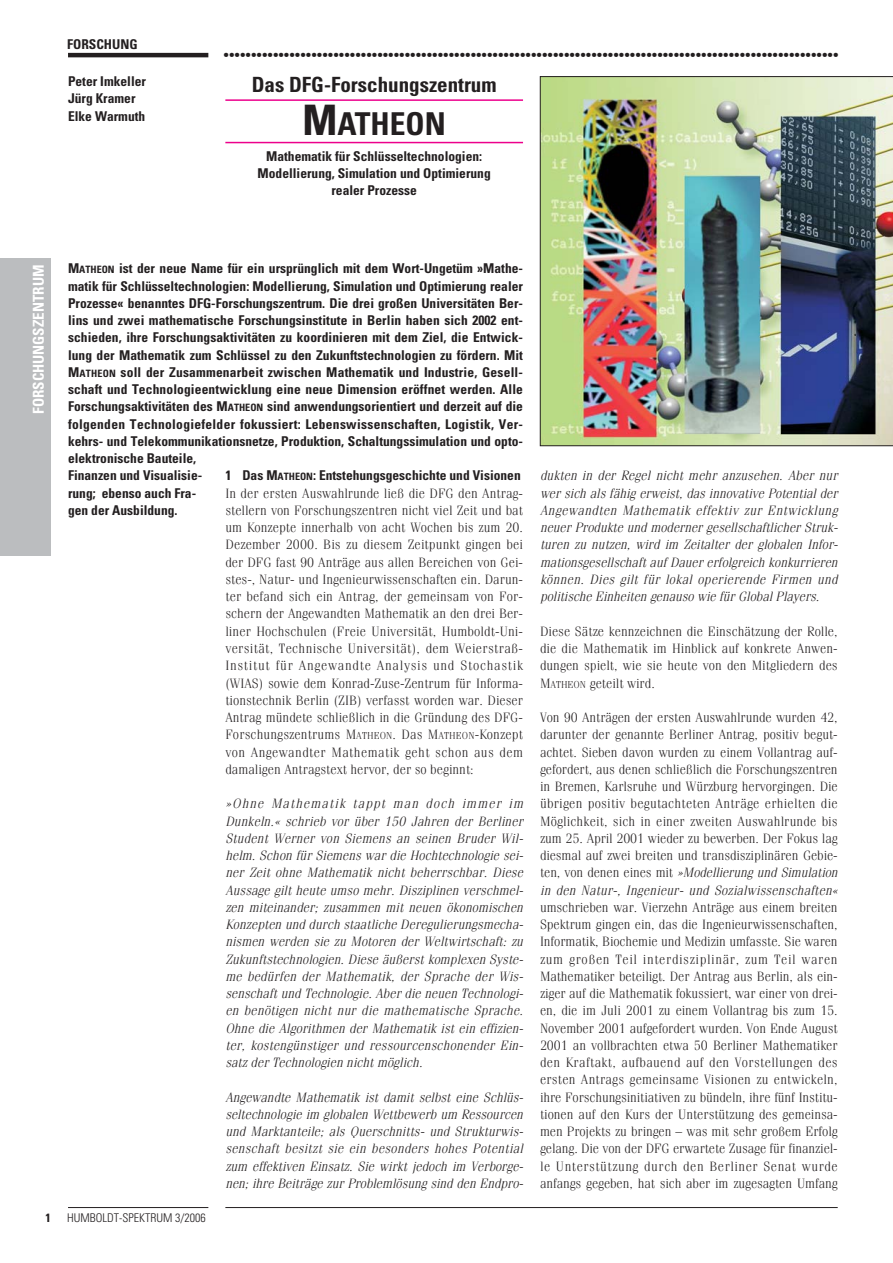
<style>
.page{position:relative;width:893px;height:1263px;background:#fff}
.page>*{position:absolute;margin:0;border:0;box-sizing:border-box;transform-origin:0 0}
.t1{font:700 condensed 31.5px "Univers";color:#231f20}
.t2{font:700 condensed 21px "Univers";color:#231f20}
.t3{font:18px "Bahamas Heavy Plain";color:#231f20}
.t4{font:700 condensed 15px "Univers";color:#fff}
.t5{font:300 13.5px/17.2px "Fenice";letter-spacing:-.01em;color:#231f20;text-align:justify}
.t6{font:italic 300 13.5px/17.2px "Fenice";color:#231f20;text-align:justify}
.t7{font:700 condensed 13.5px/17.2px "Univers";color:#231f20}
.t8{font:300 condensed 12px "Univers";color:#231f20}
.t9{font:700 condensed 12px "Univers";color:#231f20}
.s1{font-size:42px}
.s2{font-size:10.2px}
.s3{font-style:italic}
</style>
<div class="page">
<hr style="left:225px;top:1207px;width:613px;height:1px;background:#231f20">
<hr style="left:68px;top:1207px;width:140px;height:1px;background:#231f20">
<hr style="left:68px;top:53px;width:140px;height:4px;background:#231f20">
<div style="left:0;top:258px;width:51px;height:298px;background:#bbbdbf"></div>
<img style="left:540px;top:76px;width:353px;height:370px">
<hr style="left:225px;top:99px;width:298px;height:2px;background:#ec008c">
<hr style="left:225px;top:142px;width:298px;height:1px;background:#ec008c">
<p class="t7" style="left:67px;top:37px;width:72px">FORSCHUNG</p>
<h3 class="t3" style="left:224px;top:45px;width:616px">................................................................................................................</h3>
<p class="t7" style="left:68px;top:74px;width:79px">Peter Imkeller<br>Jürg Kramer<br>Elke Warmuth</p>
<h2 class="t2" style="left:252px;top:76px;width:246px">Das DFG-Forschungszentrum</h2>
<h1 class="t1" style="left:303px;top:112px;width:145px"><span class="s1">M</span>ATHEON</h1>
<p class="t7" style="left:258px;top:148px;width:235px;text-align:center">Mathematik für Schlüsseltechnologien:<br>Modellierung, Simulation und Optimierung realer Prozesse</p>
<p class="t4" style="left:33px;top:414px;width:151px;rotate:-90deg">FORSCHUNGSZENTRUM</p>
<p class="t9" style="left:46px;top:1213px;width:7px">1</p>
<p class="t7" style="left:68px;top:261px;width:456px;text-align:justify">M<span class="s2">ATHEON</span> ist der neue Name für ein ursprünglich mit dem Wort-Ungetüm »Mathe&shy;matik für Schlüsseltechnologien: Modellierung, Simulation und Optimierung realer Prozesse« benanntes DFG-Forschungszentrum. Die drei großen Universitäten Ber&shy;lins und zwei mathematische Forschungsinstitute in Berlin haben sich 2002 ent&shy;schieden, ihre Forschungsaktivitäten zu koordinieren mit dem Ziel, die Entwick&shy;lung der Mathematik zum Schlüssel zu den Zukunftstechnologien zu fördern. Mit M<span class="s2">ATHEON</span> soll der Zusammenarbeit zwischen Mathematik und Industrie, Gesell&shy;schaft und Technologieentwicklung eine neue Dimension eröffnet werden. Alle Forschungsaktivitäten des M<span class="s2">ATHEON</span> sind anwendungsorientiert und derzeit auf die folgenden Technologiefelder fokussiert: Lebenswissenschaften, Logistik, Ver&shy;kehrs- und Telekommunikationsnetze, Produktion, Schaltungssimulation und opto-</p>
<p class="t7" style="left:68px;top:451px;width:136px">elektronische Bauteile,<br>Finanzen und Visualisie&shy;rung; ebenso auch Fra&shy;gen der Ausbildung.</p>
<p class="t8" style="left:67px;top:1213px;width:140px">HUMBOLDT-SPEKTRUM 3/2006</p>
<p class="t7" style="left:225px;top:468px;width:297px">1 Das M<span class="s2">ATHEON</span>: Entstehungsgeschichte und Visionen</p>
<p class="t5" style="left:225px;top:486px;width:299px">In der ersten Auswahlrunde ließ die DFG den Antrag&shy;stellern von Forschungszentren nicht viel Zeit und bat um Konzepte innerhalb von acht Wochen bis zum 20.<br>Dezember 2000. Bis zu diesem Zeitpunkt gingen bei der DFG fast 90 Anträge aus allen Bereichen von Gei&shy;stes-, Natur- und Ingenieurwissenschaften ein. Darun&shy;ter befand sich ein Antrag, der gemeinsam von For&shy;schern der Angewandten Mathematik an den drei Ber&shy;liner Hochschulen (Freie Universität, Humboldt-Uni&shy;versität, Technische Universität), dem Weierstraß-Institut für Angewandte Analysis und Stochastik (WIAS) sowie dem Konrad-Zuse-Zentrum für Informa&shy;tionstechnik Berlin (ZIB) verfasst worden war. Dieser Antrag mündete schließlich in die Gründung des DFG-Forschungszentrums M<span class="s2">ATHEON</span>. Das M<span class="s2">ATHEON</span>-Konzept von Angewandter Mathematik geht schon aus dem damaligen Antragstext hervor, der so beginnt:</p>
<p class="t6" style="left:225px;top:796px;width:302px">»Ohne Mathematik tappt man doch immer im Dunkeln.« schrieb vor über 150 Jahren der Berliner Student Werner von Siemens an seinen Bruder Wil&shy;helm. Schon für Siemens war die Hochtechnologie sei&shy;ner Zeit ohne Mathematik nicht beherrschbar. Diese Aussage gilt heute umso mehr. Disziplinen verschmel&shy;zen miteinander; zusammen mit neuen ökonomischen Konzepten und durch staatliche Deregulierungsmecha&shy;nismen werden sie zu Motoren der Weltwirtschaft: zu Zukunftstechnologien. Diese äußerst komplexen Syste&shy;me bedürfen der Mathematik, der Sprache der Wis&shy;senschaft und Technologie. Aber die neuen Technologi&shy;en benötigen nicht nur die mathematische Sprache.<br>Ohne die Algorithmen der Mathematik ist ein effizien&shy;ter, kostengünstiger und ressourcenschonender Ein&shy;satz der Technologien nicht möglich.</p>
<p class="t6" style="left:225px;top:1089px;width:302px">Angewandte Mathematik ist damit selbst eine Schlüs&shy;seltechnologie im globalen Wettbewerb um Ressourcen und Marktanteile; als Querschnitts- und Strukturwis&shy;senschaft besitzt sie ein besonders hohes Potential zum effektiven Einsatz. Sie wirkt jedoch im Verborge&shy;nen; ihre Beiträge zur Problemlösung sind den Endpro-</p>
<p class="t6" style="left:540px;top:468px;width:302px">dukten in der Regel nicht mehr anzusehen. Aber nur wer sich als fähig erweist, das innovative Potential der Angewandten Mathematik effektiv zur Entwicklung neuer Produkte und moderner gesellschaftlicher Struk&shy;turen zu nutzen, wird im Zeitalter der globalen Infor&shy;mationsgesellschaft auf Dauer erfolgreich konkurrieren können. Dies gilt für lokal operierende Firmen und politische Einheiten genauso wie für Global Players.</p>
<p class="t5" style="left:540px;top:624px;width:299px">Diese Sätze kennzeichnen die Einschätzung der Rolle, die die Mathematik im Hinblick auf konkrete Anwen&shy;dungen spielt, wie sie heute von den Mitgliedern des M<span class="s2">ATHEON</span> geteilt wird.</p>
<p class="t5" style="left:540px;top:710px;width:302px;text-align:left">Von 90 Anträgen der ersten Auswahlrunde wurden 42, darunter der genannte Berliner Antrag, positiv begut&shy;achtet. Sieben davon wurden zu einem Vollantrag auf&shy;gefordert, aus denen schließlich die Forschungszentren in Bremen, Karlsruhe und Würzburg hervorgingen. Die übrigen positiv begutachteten Anträge erhielten die Möglichkeit, sich in einer zweiten Auswahlrunde bis zum 25. April 2001 wieder zu bewerben. Der Fokus lag diesmal auf zwei breiten und transdisziplinären Gebie&shy;t e n , v o n d e n e n e i n e s m i t <span class="s3">»Modellierung und Simulation in den Natur-, Ingenieur- und Sozialwissenschaften«</span></p>
<p class="t5" style="left:540px;top:900px;width:299px">umschrieben war. Vierzehn Anträge aus einem breiten Spektrum gingen ein, das die Ingenieurwissenschaften, Informatik, Biochemie und Medizin umfasste. Sie waren zum großen Teil interdisziplinär, zum Teil waren Mathematiker beteiligt. Der Antrag aus Berlin, als ein&shy;ziger auf die Mathematik fokussiert, war einer von drei&shy;en, die im Juli 2001 zu einem Vollantrag bis zum 15.<br>November 2001 aufgefordert wurden. Von Ende August 2001 an vollbrachten etwa 50 Berliner Mathematiker den Kraftakt, aufbauend auf den Vorstellungen des ersten Antrags gemeinsame Visionen zu entwickeln, ihre Forschungsinitiativen zu bündeln, ihre fünf Institu&shy;tionen auf den Kurs der Unterstützung des gemeinsa&shy;men Projekts zu bringen – was mit sehr großem Erfolg gelang. Die von der DFG erwartete Zusage für finanziel&shy;le Unterstützung durch den Berliner Senat wurde anfangs gegeben, hat sich aber im zugesagten Umfang</p>
</div>
